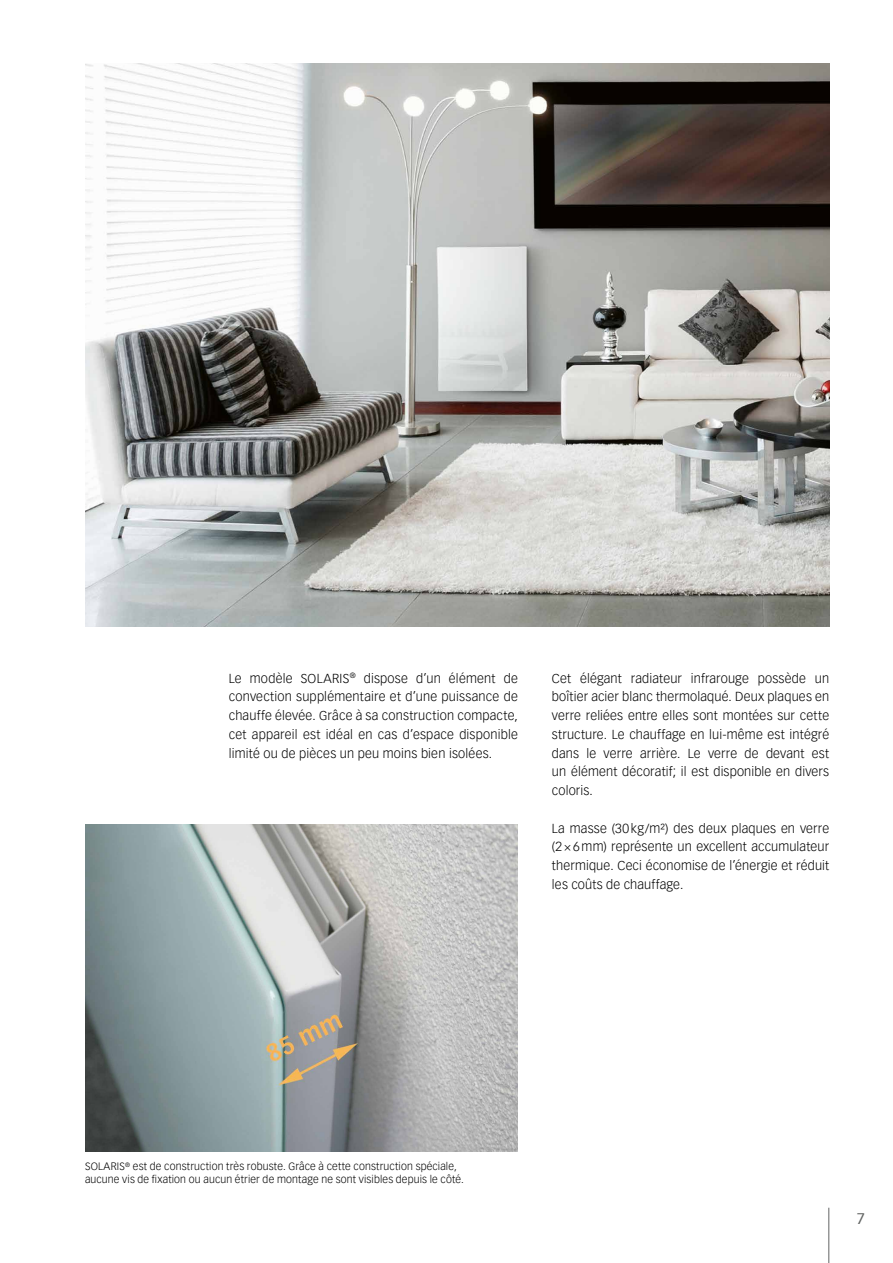
<style>
.page{position:relative;width:893px;height:1263px;background:#fff}
.page>*{position:absolute;margin:0;border:0;box-sizing:border-box;transform-origin:0 0}
.t1{font:15px "Vectora LT Pro";color:#626463}
.t2{font:300 12.75px/18.8px "Vectora LT Pro";letter-spacing:.015em;color:#000;text-align:justify}
.t3{font:300 10.5px/12.6px "Vectora LT Pro";letter-spacing:.015em;color:#000}
</style>
<div class="page">
<img style="left:85px;top:825px;width:433px;height:326px">
<img style="left:85px;top:64px;width:744px;height:562px">
<hr style="left:828px;top:1208px;width:1px;height:55px;background:#626463">
<p class="t2" style="left:229px;top:669px;width:291px">Le modèle SOLARIS<sup>®</sup> dispose d’un élément de convection supplémentaire et d’une puissance de chauffe élevée. Grâce à sa construction compacte, cet appareil est idéal en cas d’espace disponible limité ou de pièces un peu moins bien isolées.</p>
<p class="t2" style="left:552px;top:669px;width:279px">Cet élégant radiateur infrarouge possède un boîtier acier blanc thermolaqué. Deux plaques en verre reliées entre elles sont montées sur cette structure. Le chauffage en lui-même est intégré dans le verre arrière. Le verre de devant est un élément décoratif; il est disponible en divers coloris.</p>
<p class="t2" style="left:552px;top:819px;width:279px">La masse (30 kg/m²) des deux plaques en verre (2×6mm) représente un excellent accumulateur thermique. Ceci économise de l’énergie et réduit les coûts de chauffage.</p>
<p class="t3" style="left:85px;top:1160px;width:380px">SOLARIS<sup>®</sup> est de construction très robuste. Grâce à cette construction spéciale, aucune vis de fixation ou aucun étrier de montage ne sont visibles depuis le côté.</p>
<p class="t1" style="left:857px;top:1210px;width:10px">7</p>
</div>
